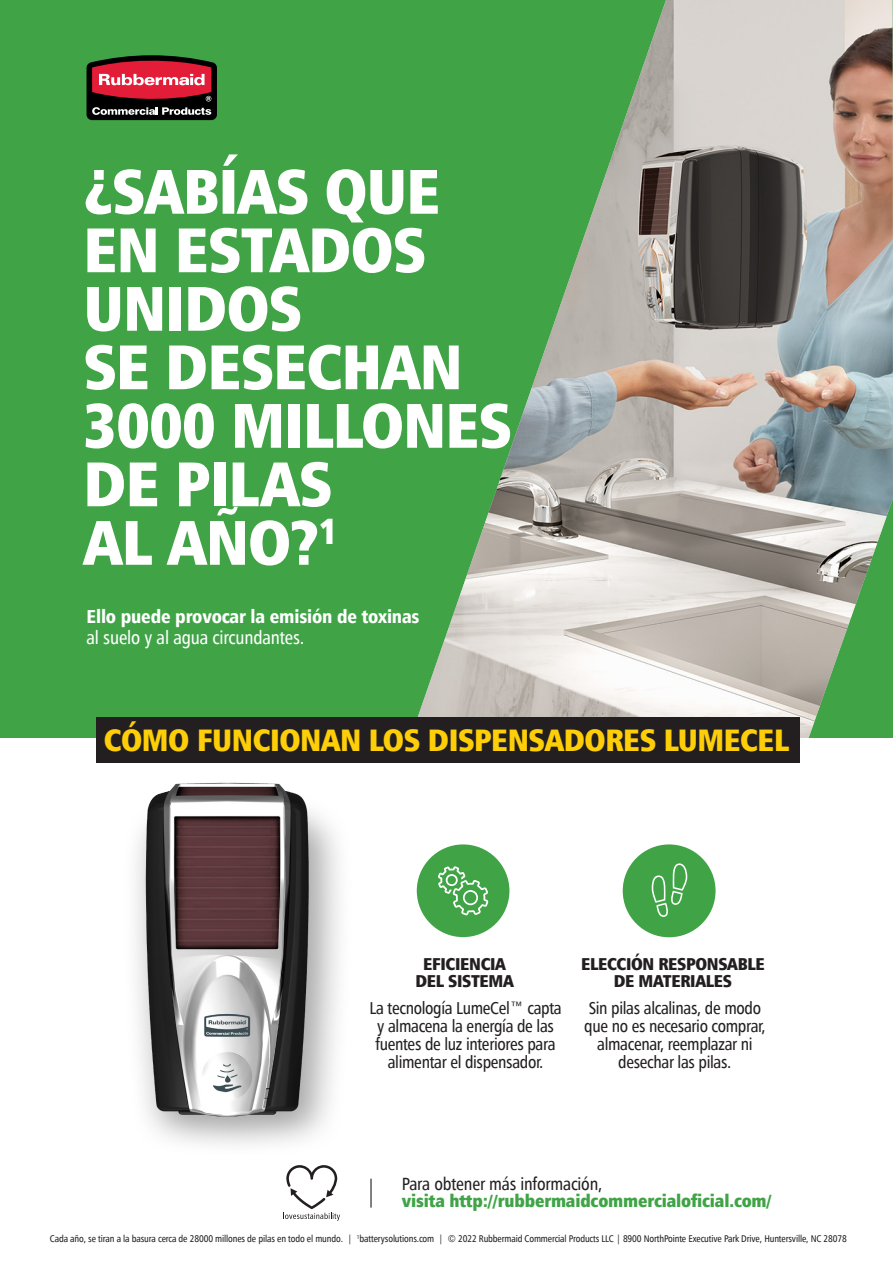
<style>
.page{position:relative;width:893px;height:1263px;background:#fff}
.page>*{position:absolute;margin:0;border:0;box-sizing:border-box;transform-origin:0 0}
.t1{font:900 condensed 63px/58.5px "Humanist 777 BT";letter-spacing:-.015em;color:#fff}
.t2{font:900 condensed 31.2px "Humanist 777 BT";letter-spacing:-.015em;color:#fece08}
.t3{font:900 condensed 18.75px "Humanist 777 BT";letter-spacing:-.01em;color:#fff}
.t4{font:18.75px "Humanist 777 BT Cn Rm";letter-spacing:-.01em;color:#fff}
.t5{font:900 condensed 17.7px "Humanist 777 BT";letter-spacing:-.01em;color:#40a447}
.t6{font:17.7px "Humanist 777 BT Cn Rm";letter-spacing:-.01em;color:#231f20}
.t7{font:17.25px/18px "Humanist 777 BT Cn Rm";letter-spacing:-.02em;color:#231f20;text-align:center}
.t8{font:900 condensed 17.25px "Humanist 777 BT";letter-spacing:-.02em;color:#231f20}
.t9{font:9.75px "Humanist 777 BT Cn Rm";letter-spacing:-.015em;color:#231f20}
</style>
<div class="page">
<div style="left:1px;top:1px;width:892px;height:1262px;background:#40a447"></div>
<img style="left:412px;top:0;width:481px;height:738px">
<div style="left:0;top:738px;width:893px;height:525px;background:#fff"></div>
<img style="left:135px;top:782px;width:205px;height:363px">
<svg style="left:87px;top:55px;width:130px;height:65px;background:#7e323a"></svg>
<div style="left:417px;top:844px;width:92px;height:93px;background:#40a447;border-radius:50%"></div>
<div style="left:623px;top:844px;width:93px;height:93px;background:#40a447;border-radius:50%"></div>
<svg style="left:652px;top:863px;width:35px;height:54px"></svg>
<div style="left:96px;top:717px;width:703px;height:46px;background:#231f20"></div>
<hr style="left:370px;top:1179px;width:2px;height:28px;background:#231f20">
<svg style="left:283px;top:1165px;width:57px;height:56px"></svg>
<svg style="left:438px;top:866px;width:50px;height:49px"></svg>
<p class="t1" style="left:83px;top:161px;width:359px">¿SABÍAS QUE</p>
<p class="t1" style="left:83px;top:219px;width:344px">EN ESTADOS<br>UNIDOS</p>
<p class="t1" style="left:83px;top:336px;width:381px">SE DESECHAN</p>
<p class="t1" style="left:83px;top:395px;width:430px">3000 MILLONES</p>
<p class="t1" style="left:83px;top:453px;width:251px">DE PILAS</p>
<p class="t1" style="left:83px;top:512px;width:257px">AL AÑO?<sup>1</sup></p>
<p class="t3" style="left:87px;top:604px;width:335px">Ello puede provocar la emisión de toxinas</p>
<p class="t4" style="left:87px;top:626px;width:219px">al suelo y al agua circundantes.</p>
<p class="t2" style="left:104px;top:720px;width:687px">CÓMO FUNCIONAN LOS DISPENSADORES LUMECEL</p>
<p class="t8" style="left:423px;top:953px;width:84px">EFICIENCIA</p>
<p class="t8" style="left:415px;top:969px;width:100px">DEL SISTEMA</p>
<p class="t7" style="left:369px;top:999px;width:194px">La tecnología LumeCel™ capta y almacena la energía de las fuentes de luz interiores para alimentar el dispensador.</p>
<p class="t8" style="left:581px;top:953px;width:185px">ELECCIÓN RESPONSABLE</p>
<p class="t8" style="left:614px;top:969px;width:120px">DE MATERIALES</p>
<p class="t7" style="left:584px;top:999px;width:183px">Sin pilas alcalinas, de modo que no es necesario comprar, almacenar, reemplazar ni desechar las pilas.</p>
<p class="t6" style="left:402px;top:1173px;width:202px">Para obtener más información,</p>
<p class="t5" style="left:402px;top:1189px;width:371px">visita http://rubbermaidcommercialoficial.com/</p>
<p class="t9" style="left:50px;top:1233px;width:799px">Cada año, se tiran a la basura cerca de 28000 millones de pilas en todo el mundo. | <sup>1</sup>batterysolutions.com | © 2022 Rubbermaid Commercial Products LLC | 8900 NorthPointe Executive Park Drive, Huntersville, NC 28078</p>
</div>
